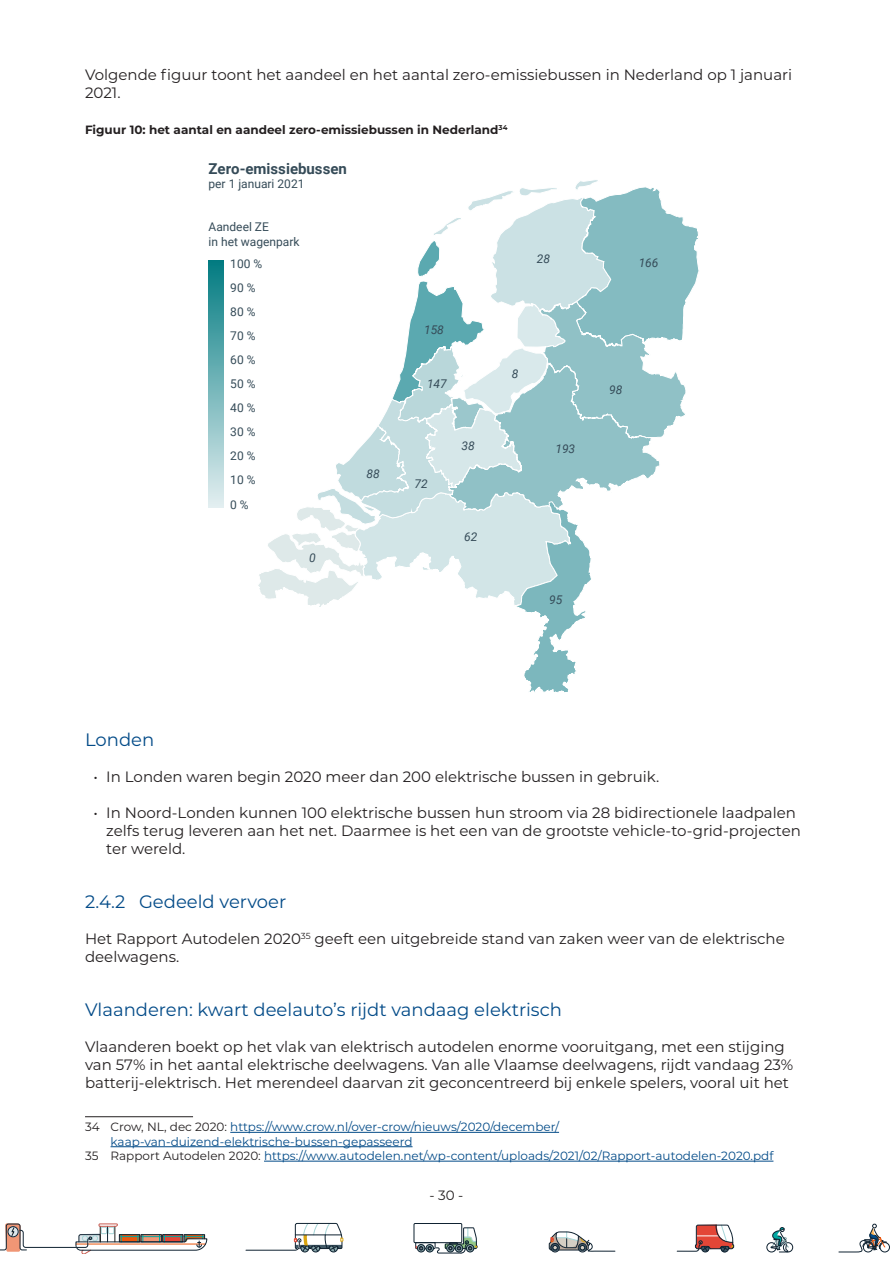
<style>
.page{position:relative;width:893px;height:1263px;background:#fff}
.page>*{position:absolute;margin:0;border:0;box-sizing:border-box;transform-origin:0 0}
.Titel_04{font:18px "Montserrat";color:#034b88}
.t1{font:15px/18px "Montserrat";color:#231f20}
.t2{font:700 15px "Roboto";color:#354b58}
.t3{font:13.5px "Montserrat";color:#231f20}
.Voetnoot{font:12px/14.4px "Montserrat";color:#034b88}
.t4{font:12px/24.2px "Roboto";color:#354b58}
.t5{font:700 12px "Montserrat";color:#231f20}
.t6{font:italic 12px "Roboto";color:#354b58}
.s1{color:#231f20}
</style>
<div class="page">
<svg style="left:245px;top:1222px;width:99px;height:30px"></svg>
<svg style="left:0;top:1223px;width:207px;height:31px"></svg>
<div style="left:8px;top:1226px;width:10px;height:11px;border:1px solid #0f2231;border-radius:50%"></div>
<div style="left:783px;top:1242px;width:10px;height:10px;border:1px solid #0f2231;border-radius:50%"></div>
<div style="left:767px;top:1242px;width:9px;height:10px;border:1px solid #0f2231;border-radius:50%"></div>
<div style="left:880px;top:1242px;width:10px;height:10px;border:1px solid #0f2231;border-radius:50%"></div>
<svg style="left:677px;top:1224px;width:57px;height:29px"></svg>
<svg style="left:414px;top:1223px;width:63px;height:30px"></svg>
<svg style="left:838px;top:1224px;width:49px;height:28px"></svg>
<svg style="left:770px;top:1227px;width:21px;height:25px"></svg>
<svg style="left:549px;top:1231px;width:66px;height:21px"></svg>
<svg style="left:258px;top:180px;width:441px;height:512px"></svg>
<svg style="left:209px;top:260px;width:14px;height:248px"></svg>
<hr style="left:85px;top:1116px;width:108px;height:1px;background:#231f20">
<hr style="left:230px;top:1132px;width:329px;height:1px;background:#034b88">
<hr style="left:111px;top:1146px;width:302px;height:1px;background:#034b88">
<hr style="left:264px;top:1161px;width:509px;height:1px;background:#034b88">
<p class="t1" style="left:85px;top:65px;width:709px">Volgende figuur toont het aandeel en het aantal zero-emissiebussen in Nederland op 1 januari<br>2021.</p>
<p class="t5" style="left:85px;top:121px;width:424px">Figuur 10: het aantal en aandeel zero-emissiebussen in Nederland<sup>34</sup></p>
<p class="t2" style="left:209px;top:158px;width:140px">Zero-emissiebussen</p>
<p class="t4" style="left:209px;top:171px;width:97px">per 1 januari 2021</p>
<p class="t4" style="left:209px;top:220px;width:93px;line-height:14.4px">Aandeel ZE<br>in het wagenpark</p>
<p class="t4" style="left:230px;top:251px;width:33px">100 %<br>90 %<br>80 %<br>70 %<br>60 %<br>50 %<br>40 %<br>30 %<br>20 %<br>10 %<br>0 %</p>
<p class="t6" style="left:309px;top:549px;width:8px">0</p>
<p class="t6" style="left:366px;top:465px;width:15px">88</p>
<p class="t6" style="left:537px;top:250px;width:15px">28</p>
<p class="t6" style="left:424px;top:321px;width:21px">158</p>
<p class="t6" style="left:427px;top:376px;width:21px">147</p>
<p class="t6" style="left:512px;top:366px;width:8px">8</p>
<p class="t6" style="left:414px;top:476px;width:15px">72</p>
<p class="t6" style="left:462px;top:438px;width:15px">38</p>
<p class="t6" style="left:555px;top:440px;width:21px">193</p>
<p class="t6" style="left:464px;top:529px;width:15px">62</p>
<p class="t6" style="left:549px;top:591px;width:15px">95</p>
<p class="t6" style="left:639px;top:255px;width:21px">166</p>
<p class="t6" style="left:609px;top:381px;width:15px">98</p>
<p class="Titel_04" style="left:85px;top:727px;width:71px">Londen</p>
<p class="t1" style="left:94px;top:767px;width:567px">• In Londen waren begin 2020 meer dan 200 elektrische bussen in gebruik.</p>
<p class="t1" style="left:106px;top:803px;width:696px;text-indent:-13px">• In Noord-Londen kunnen 100 elektrische bussen hun stroom via 28 bidirectionele laadpalen zelfs terug leveren aan het net. Daarmee is het een van de grootste vehicle-to-grid-projecten ter wereld.</p>
<p class="Titel_04" style="left:85px;top:889px;width:203px">2.4.2 Gedeeld vervoer</p>
<p class="t1" style="left:85px;top:929px;width:701px">Het Rapport Autodelen 2020<sup>35</sup> geeft een uitgebreide stand van zaken weer van de elektrische deelwagens.</p>
<p class="Titel_04" style="left:85px;top:997px;width:478px">Vlaanderen: kwart deelauto’s rijdt vandaag elektrisch</p>
<p class="t1" style="left:85px;top:1037px;width:710px">Vlaanderen boekt op het vlak van elektrisch autodelen enorme vooruitgang, met een stijging van 57% in het aantal elektrische deelwagens. Van alle Vlaamse deelwagens, rijdt vandaag 23% batterij-elektrisch. Het merendeel daarvan zit geconcentreerd bij enkele spelers, vooral uit het</p>
<p class="Voetnoot" style="left:111px;top:1119px;width:450px;text-indent:-26px"><span class="s1">34 Crow, NL, dec 2020:</span> https://www.crow.nl/over-crow/nieuws/2020/december/ kaap-van-duizend-elektrische-bussen-gepasseerd</p>
<p class="Voetnoot" style="left:85px;top:1148px;width:690px"><span class="s1">35 Rapport Autodelen 2020:</span> https://www.autodelen.net/wp-content/uploads/2021/02/Rapport-autodelen-2020.pdf</p>
<p class="t3" style="left:429px;top:1186px;width:35px">- 30 -</p>
</div>
